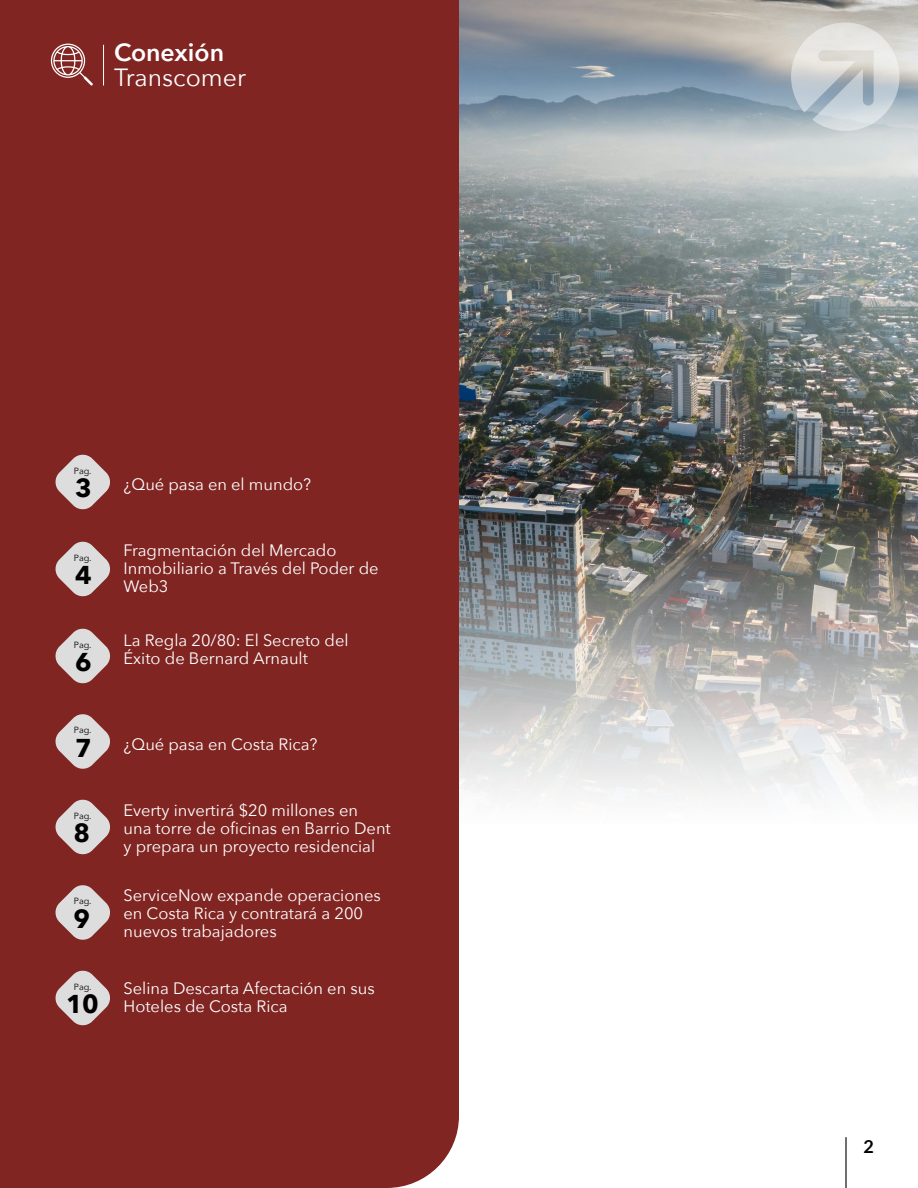
<style>
.page{position:relative;width:918px;height:1188px;background:#fff}
.page>*{position:absolute;margin:0;border:0;box-sizing:border-box;transform-origin:0 0}
.t1{font:700 25.8px "Avenir Next";color:#000}
.t2{font:24.9px "Avenir Next";color:#fff}
.t3{font:600 24.9px "Avenir Next";color:#fff}
.t4{font:700 18px "Lato";color:#000}
.t5{font:16.5px/18px "Avenir Next";color:#fff}
.t6{font:9px "Avenir Next";letter-spacing:-.015em;color:#000}
</style>
<div class="page">
<img style="left:459px;top:0;width:459px;height:499px">
<img style="left:459px;top:499px;width:459px;height:297px">
<hr style="left:845px;top:1137px;width:2px;height:51px;background:#000">
<svg style="left:791px;top:23px;width:109px;height:108px;background:#ccd1d3"></svg>
<div style="left:0;top:0;width:459px;height:1188px;background:#802522"></div>
<svg style="left:54px;top:453px;width:57px;height:58px;background:#b89493"></svg>
<svg style="left:54px;top:540px;width:57px;height:58px;background:#b89493"></svg>
<svg style="left:54px;top:627px;width:57px;height:58px;background:#b89493"></svg>
<svg style="left:54px;top:713px;width:57px;height:57px;background:#b99695"></svg>
<svg style="left:54px;top:884px;width:57px;height:57px;background:#b99695"></svg>
<svg style="left:54px;top:798px;width:57px;height:58px;background:#b89493"></svg>
<svg style="left:51px;top:42px;width:42px;height:44px;background:#9d5755"></svg>
<svg style="left:54px;top:969px;width:57px;height:58px;background:#b89493"></svg>
<h2 class="t3" style="left:114px;top:31px;width:112px">Conexión</h2>
<h2 class="t2" style="left:114px;top:56px;width:133px">Transcomer</h2>
<p class="t6" style="left:74px;top:463px;width:19px">Pag.</p>
<h1 class="t1" style="left:75px;top:466px;width:18px">3</h1>
<p class="t6" style="left:74px;top:550px;width:19px">Pag.</p>
<h1 class="t1" style="left:75px;top:553px;width:18px">4</h1>
<p class="t6" style="left:74px;top:637px;width:19px">Pag.</p>
<h1 class="t1" style="left:75px;top:640px;width:18px">6</h1>
<p class="t6" style="left:74px;top:723px;width:19px">Pag.</p>
<h1 class="t1" style="left:75px;top:726px;width:18px">7</h1>
<p class="t6" style="left:74px;top:808px;width:19px">Pag.</p>
<h1 class="t1" style="left:74px;top:811px;width:18px">8</h1>
<p class="t6" style="left:74px;top:894px;width:19px">Pag.</p>
<h1 class="t1" style="left:74px;top:897px;width:18px">9</h1>
<p class="t6" style="left:74px;top:979px;width:19px">Pag.</p>
<h1 class="t1" style="left:66px;top:982px;width:34px">10</h1>
<p class="t5" style="left:124px;top:475px;width:189px">¿Qué pasa en el mundo?</p>
<p class="t5" style="left:124px;top:541px;width:257px">Fragmentación del Mercado<br>Inmobiliario a Través del Poder de<br>Web3</p>
<p class="t5" style="left:124px;top:631px;width:227px">La Regla 20/80: El Secreto del<br>Éxito de Bernard Arnault</p>
<p class="t5" style="left:124px;top:734px;width:195px">¿Qué pasa en Costa Rica?</p>
<p class="t5" style="left:124px;top:800px;width:269px">Everty invertirá $20 millones en<br>una torre de oficinas en Barrio Dent y prepara un proyecto residencial</p>
<p class="t5" style="left:124px;top:886px;width:259px">ServiceNow expande operaciones en Costa Rica y contratará a 200 nuevos trabajadores</p>
<p class="t5" style="left:124px;top:979px;width:253px">Selina Descarta Afectación en sus<br>Hoteles de Costa Rica</p>
<p class="t4" style="left:863px;top:1133px;width:12px">2</p>
</div>
